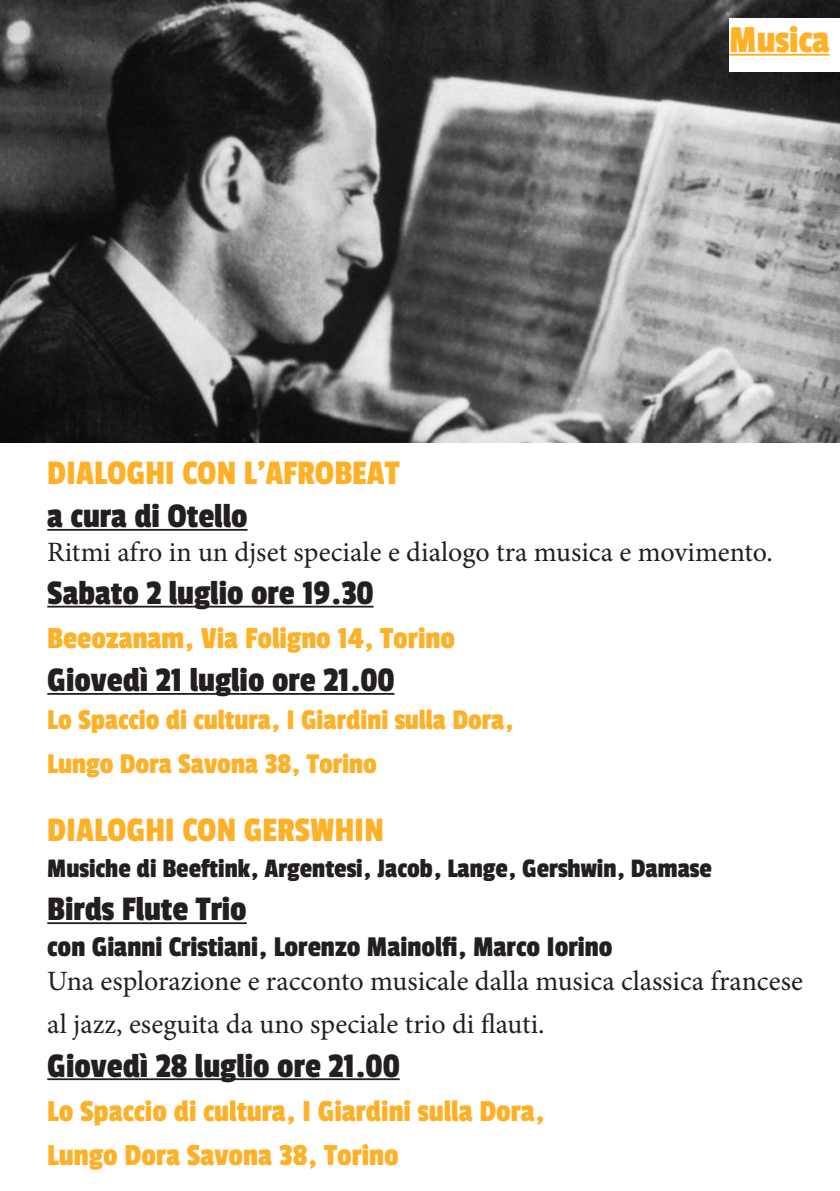
<style>
.page{position:relative;width:840px;height:1191px;background:#fff}
.page>*{position:absolute;margin:0;border:0;box-sizing:border-box;transform-origin:0 0}
.t1{font:40px "Passion One";color:#feb127}
.t2{font:36px "Passion One";color:#231f20}
.t3{font:36px "Passion One";color:#feb127}
.t4{font:32px "Passion One";color:#feb127}
.t5{font:30px "Passion One";color:#feb127}
.t6{font:30px "Passion One";color:#231f20}
.t7{font:28px/43.2px "Minion Pro";color:#231f20}
.t8{font:28px "Passion One";color:#231f20}
</style>
<div class="page">
<img style="left:0;top:0;width:839px;height:442px">
<div style="left:729px;top:18px;width:110px;height:54px;background:#fff"></div>
<hr style="left:729px;top:54px;width:100px;height:2px;background:#feb127">
<hr style="left:47px;top:529px;width:200px;height:2px;background:#231f20">
<hr style="left:47px;top:606px;width:326px;height:1px;background:#231f20">
<hr style="left:47px;top:693px;width:347px;height:2px;background:#231f20">
<hr style="left:47px;top:922px;width:200px;height:2px;background:#231f20">
<hr style="left:47px;top:1078px;width:352px;height:2px;background:#231f20">
<p class="t1" style="left:729px;top:18px;width:102px">Musica</p>
<p class="t3" style="left:47px;top:454px;width:353px">DIALOGHI CON L’AFROBEAT</p>
<p class="t2" style="left:47px;top:497px;width:202px">a cura di Otello</p>
<p class="t7" style="left:47px;top:530px;width:726px">Ritmi afro in un djset speciale e dialogo tra musica e movimento.</p>
<p class="t2" style="left:47px;top:574px;width:327px">Sabato 2 luglio ore 19.30</p>
<p class="t4" style="left:47px;top:621px;width:409px">Beeozanam, Via Foligno 14, Torino</p>
<p class="t2" style="left:47px;top:661px;width:348px">Giovedì 21 luglio ore 21.00</p>
<p class="t5" style="left:47px;top:704px;width:467px">Lo Spaccio di cultura, I Giardini sulla Dora,</p>
<p class="t5" style="left:47px;top:748px;width:331px">Lungo Dora Savona 38, Torino</p>
<p class="t3" style="left:47px;top:811px;width:338px">DIALOGHI CON GERSWHIN</p>
<p class="t8" style="left:47px;top:854px;width:665px">Musiche di Beeftink, Argentesi, Jacob, Lange, Gershwin, Damase</p>
<p class="t2" style="left:47px;top:890px;width:201px">Birds Flute Trio</p>
<p class="t6" style="left:47px;top:931px;width:566px">con Gianni Cristiani, Lorenzo Mainolfi, Marco Iorino</p>
<p class="t7" style="left:47px;top:959px;width:756px">Una esplorazione e racconto musicale dalla musica classica francese al jazz, eseguita da uno speciale trio di flauti.</p>
<p class="t2" style="left:47px;top:1046px;width:354px">Giovedì 28 luglio ore 21.00</p>
<p class="t4" style="left:47px;top:1093px;width:498px">Lo Spaccio di cultura, I Giardini sulla Dora,</p>
<p class="t4" style="left:47px;top:1137px;width:353px">Lungo Dora Savona 38, Torino</p>
</div>
